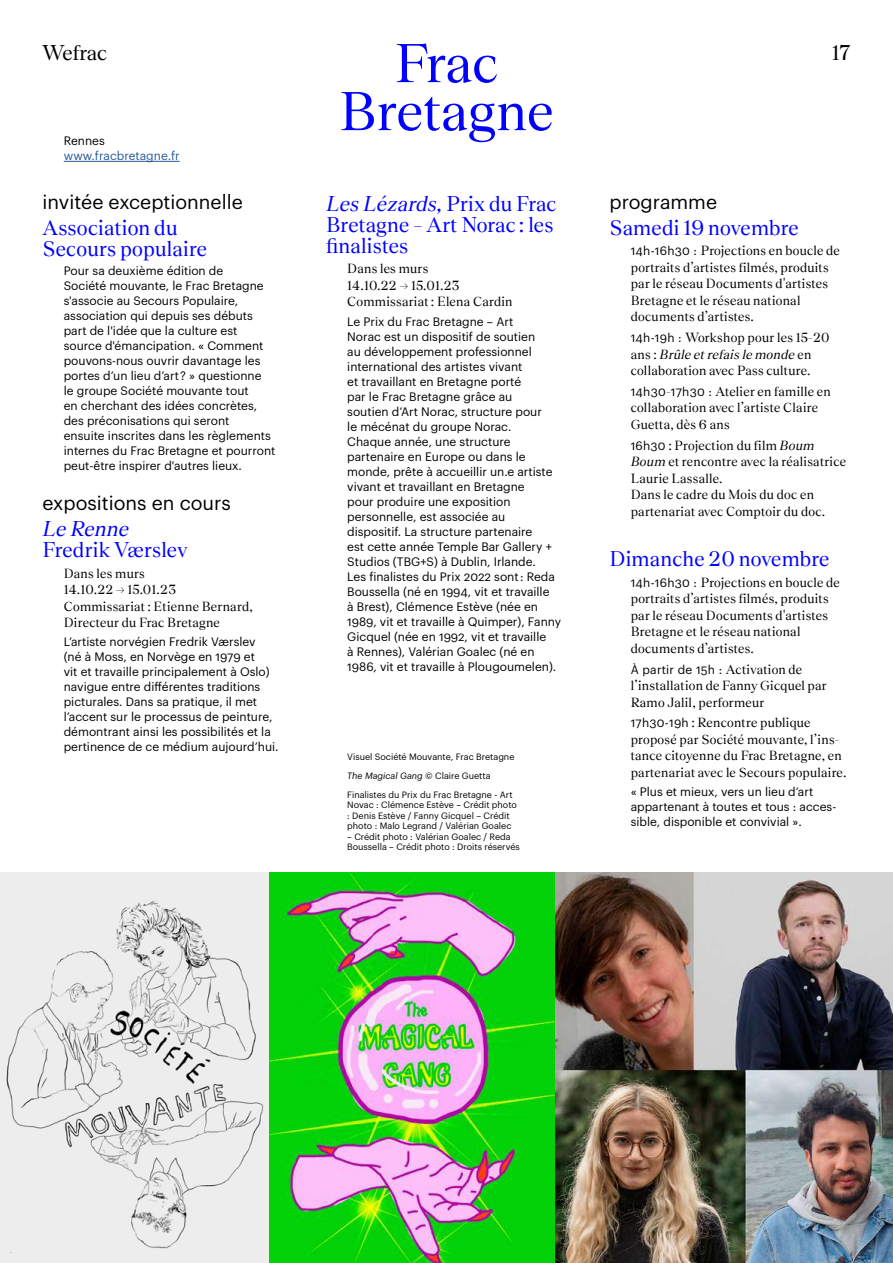
<style>
.page{position:relative;width:893px;height:1263px;background:#fff}
.page>*{position:absolute;margin:0;border:0;box-sizing:border-box;transform-origin:0 0}
.t1{font:57px/48px "Teodor";color:#00f;text-align:center}
.t2{font:21.75px/21px "Teodor";letter-spacing:.01em;color:#00f}
.t3{font:21.75px "Teodor";color:#000}
.t4{font:italic 21.75px "Teodor";letter-spacing:.01em;color:#00f}
.t5{font:19.5px "Graphik";color:#000}
.t6{font:13.5px/16.5px "Teodor";letter-spacing:.02em;color:#000}
.t7{font:12px/15px "Graphik";color:#000}
.t8{font:12px "Graphik";letter-spacing:.02em;color:#000}
.t9{font:12px "Graphik";color:#275b9b}
.t10{font:9px/10.5px "Graphik";color:#000}
.s1{font-style:italic}
.s2{font-family:"Graphik";font-size:12px}
.s3{font-family:"Teodor";font-size:13.5px}
</style>
<div class="page">
<hr style="left:64px;top:161px;width:116px;height:1px;background:#275b9b">
<img style="left:269px;top:873px;width:287px;height:390px">
<img style="left:0;top:873px;width:269px;height:390px">
<img style="left:556px;top:873px;width:337px;height:390px">
<h1 class="t1" style="left:339px;top:36px;width:216px">Frac<br>Bretagne</h1>
<h2 class="t3" style="left:43px;top:37px;width:66px">Wefrac</h2>
<h2 class="t3" style="left:832px;top:37px;width:20px">17</h2>
<p class="t7" style="left:64px;top:132px;width:43px">Rennes</p>
<p class="t9" style="left:64px;top:147px;width:117px">www.fracbretagne.fr</p>
<h3 class="t5" style="left:43px;top:188px;width:202px">invitée exceptionnelle</h3>
<h2 class="t2" style="left:43px;top:216px;width:166px">Association du<br>Secours populaire</h2>
<p class="t7" style="left:64px;top:262px;width:213px">Pour sa deuxième édition de<br>Société mouvante, le Frac Bretagne s'associe au Secours Populaire, association qui depuis ses débuts part de l'idée que la culture est source d'émancipation. « Comment pouvons-nous ouvrir davantage les portes d’un lieu d’art ? » questionne<br>le groupe Société mouvante tout<br>en cherchant des idées concrètes, des préconisations qui seront<br>ensuite inscrites dans les règlements internes du Frac Bretagne et pourront peut-être inspirer d'autres lieux.</p>
<h3 class="t5" style="left:43px;top:489px;width:190px">expositions en cours</h3>
<h2 class="t4" style="left:43px;top:513px;width:88px">Le Renne</h2>
<h2 class="t2" style="left:43px;top:538px;width:146px">Fredrik Værslev</h2>
<p class="t6" style="left:64px;top:564px;width:191px">Dans les murs<br>14.10.22 → 15.01.23<br>Commissariat : Etienne Bernard,<br>Directeur du Frac Bretagne</p>
<p class="t7" style="left:64px;top:633px;width:216px">L’artiste norvégien Fredrik Værslev<br>(né à Moss, en Norvège en 1979 et<br>vit et travaille principalement à Oslo) navigue entre différentes traditions picturales. Dans sa pratique, il met l’accent sur le processus de peinture, démontrant ainsi les possibilités et la pertinence de ce médium aujourd’hui.</p>
<h2 class="t2" style="left:326px;top:192px;width:232px"><span class="s1">Les Lézards,</span> Prix du Frac<br>Bretagne – Art Norac : les finalistes</h2>
<p class="t6" style="left:347px;top:260px;width:167px">Dans les murs<br>14.10.22 → 15.01.23<br>Commissariat : Elena Cardin</p>
<p class="t7" style="left:347px;top:313px;width:215px">Le Prix du Frac Bretagne – Art<br>Norac est un dispositif de soutien<br>au développement professionnel international des artistes vivant<br>et travaillant en Bretagne porté<br>par le Frac Bretagne grâce au<br>soutien d’Art Norac, structure pour<br>le mécénat du groupe Norac.<br>Chaque année, une structure partenaire en Europe ou dans le monde, prête à accueillir un.e artiste vivant et travaillant en Bretagne<br>pour produire une exposition personnelle, est associée au dispositif. La structure partenaire<br>est cette année Temple Bar Gallery + Studios (TBG+S) à Dublin, Irlande.<br>Les finalistes du Prix 2022 sont : Reda Boussella (né en 1994, vit et travaille<br>à Brest), Clémence Estève (née en 1989, vit et travaille à Quimper), Fanny Gicquel (née en 1992, vit et travaille<br>à Rennes), Valérian Goalec (né en 1986, vit et travaille à Plougoumelen).</p>
<p class="t10" style="left:347px;top:746px;width:169px;line-height:19px">Visuel Société Mouvante, Frac Bretagne<br><span class="s1">The Magical Gang</span> © Claire Guetta<br>Finalistes du Prix du Frac Bretagne - Art</p>
<p class="t10" style="left:347px;top:799px;width:171px">Novac : Clémence Estève – Crédit photo : Denis Estève / Fanny Gicquel – Crédit photo : Malo Legrand / Valérian Goalec</p>
<p class="t10" style="left:347px;top:830px;width:174px">– Crédit photo : Valérian Goalec / Reda<br>Boussella – Crédit photo : Droits réservés</p>
<h3 class="t5" style="left:609px;top:188px;width:109px">programme</h3>
<h2 class="t2" style="left:609px;top:216px;width:191px">Samedi 19 novembre</h2>
<p class="t6" style="left:631px;top:242px;width:211px"><span class="s2">14h-16h30 :</span> Projections en boucle de portraits d’artistes filmés, produits par le réseau Documents d'artistes Bretagne et le réseau national documents d’artistes.</p>
<p class="t6" style="left:631px;top:329px;width:200px"><span class="s2">14h-19h :</span> Workshop pour les 15-20 ans : <span class="s1">Brûle et refais le monde</span> en collaboration avec Pass culture.</p>
<p class="t6" style="left:631px;top:382px;width:202px"><span class="s2">14h30</span>-<span class="s2">17h30 :</span> Atelier en famille en collaboration avec l’artiste Claire<br>Guetta, dès 6 ans</p>
<p class="t6" style="left:631px;top:436px;width:217px"><span class="s2">16h30</span> : Projection du film <span class="s1">Boum<br>Boum</span> et rencontre avec la réalisatrice<br>Laurie Lassalle.<br>Dans le cadre du Mois du doc en partenariat avec Comptoir du doc.</p>
<h2 class="t2" style="left:609px;top:547px;width:221px">Dimanche 20 novembre</h2>
<p class="t6" style="left:631px;top:573px;width:211px"><span class="s2">14h-16h30 :</span> Projections en boucle de portraits d’artistes filmés, produits par le réseau Documents d'artistes Bretagne et le réseau national documents d’artistes.</p>
<p class="t8" style="left:631px;top:660px;width:173px">À partir de 15h : <span class="s3">Activation de</span></p>
<p class="t6" style="left:631px;top:676px;width:197px">l’installation de Fanny Gicquel par<br>Ramo Jalil, performeur</p>
<p class="t6" style="left:631px;top:714px;width:217px"><span class="s2">17h30-19h</span> : Rencontre publique proposé par Société mouvante, l’ins&shy;tance citoyenne du Frac Bretagne, en partenariat avec le Secours populaire.</p>
<p class="t7" style="left:631px;top:783px;width:207px">« Plus et mieux, vers un lieu d’art appartenant à toutes et tous : acces&shy;sible, disponible et convivial ».</p>
</div>
